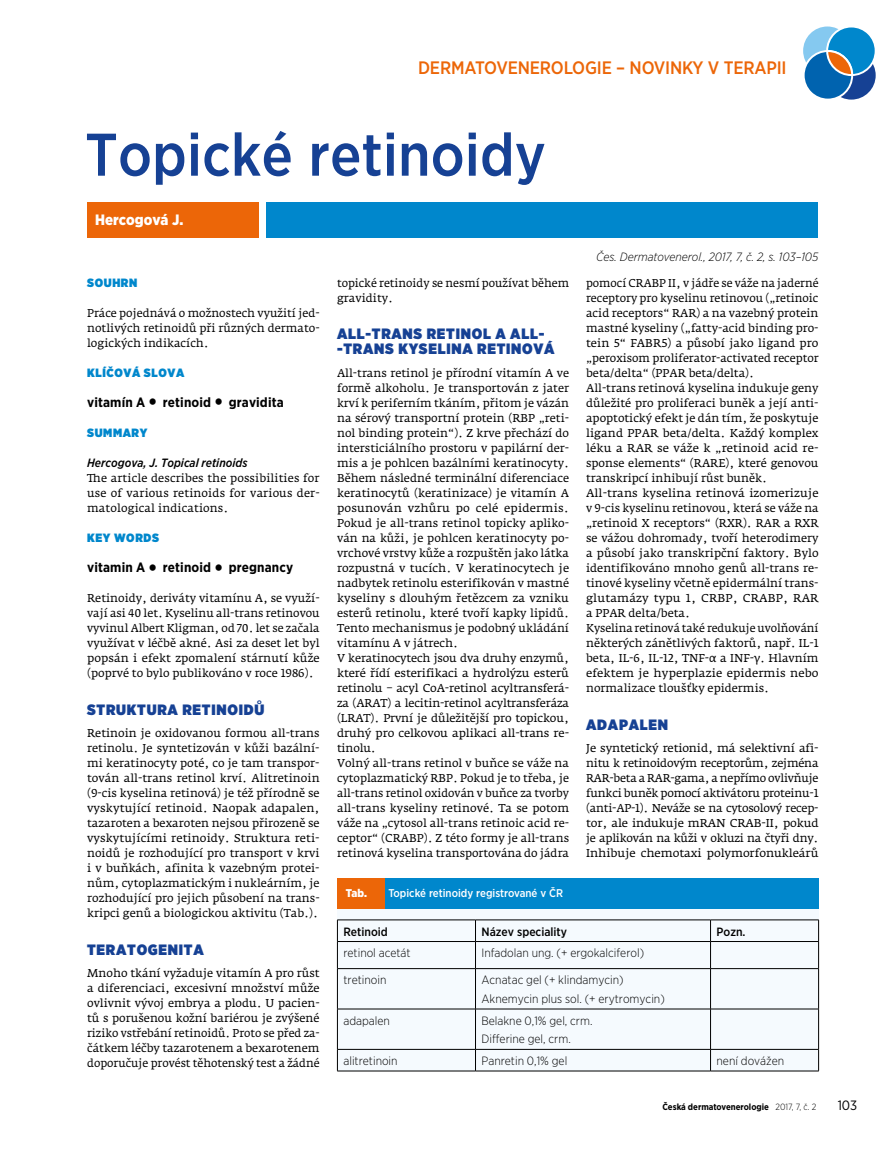
<style>
.page{position:relative;width:893px;height:1149px;background:#fff}
.page>*{position:absolute;margin:0;border:0;box-sizing:border-box;transform-origin:0 0}
.t1{font:500 60px "Gotham Narrow";color:#164194}
.t2{font:500 18px "Gotham Narrow";letter-spacing:-.01em;color:#ec6608}
.t3{font:900 15px/15px "Gotham Narrow";letter-spacing:.05em;color:#164194}
.t4{font:900 15px "Gotham Narrow";color:#fff}
.t5{font:700 13.5px "Gotham Narrow";letter-spacing:.01em;color:#000}
.t6{font:13.5px "Gotham Narrow";color:#000}
.t7{font:300 12px/18.8px "Gotham Narrow";color:#000}
.t8{font:italic 300 12px "Gotham Narrow";color:#000}
.t9{font:900 12px "Gotham Narrow";letter-spacing:.05em;color:#0087cc}
.t10{font:italic 500 12px "Gotham Narrow";color:#000}
.t11{font:500 12px "Gotham Narrow";color:#000}
.t12{font:11.25px/15px "Fedra Serif A Pro";color:#000;text-align:justify}
.t13{font:500 11.25px "Gotham Narrow";color:#fff}
.t14{font:900 11.25px "Gotham Narrow";color:#fff}
.t15{font:700 9px "Gotham Narrow";color:#000}
.s1{font-family:"Helvetica Neue LT Pro";font-weight:800;font-size:18px}
.s2{font-weight:900}
.s3{font-weight:300}
</style>
<div class="page">
<svg style="left:803px;top:26px;width:73px;height:74px"></svg>
<div style="left:266px;top:202px;width:552px;height:35px;background:#0087cc"></div>
<div style="left:88px;top:202px;width:171px;height:35px;background:#ec6608"></div>
<div style="left:337px;top:877px;width:482px;height:42px;background:#f5fafe"></div>
<div style="left:337px;top:877px;width:48px;height:31px;background:#ec6608"></div>
<div style="left:385px;top:877px;width:434px;height:31px;background:#0087cc"></div>
<div style="left:338px;top:920px;width:480px;height:150px;background:#f5fafe"></div>
<hr style="left:337px;top:919px;width:138px;height:1px;background:#000">
<hr style="left:475px;top:919px;width:235px;height:1px;background:#000">
<hr style="left:710px;top:919px;width:109px;height:1px;background:#000">
<hr style="left:337px;top:940px;width:138px;height:1px;background:#000">
<svg style="left:337px;top:919px;width:1px;height:49px"></svg>
<hr style="left:475px;top:940px;width:235px;height:1px;background:#000">
<svg style="left:475px;top:919px;width:1px;height:49px"></svg>
<hr style="left:710px;top:940px;width:109px;height:1px;background:#000">
<svg style="left:710px;top:919px;width:1px;height:49px"></svg>
<svg style="left:818px;top:919px;width:1px;height:49px"></svg>
<hr style="left:337px;top:968px;width:138px;height:1px;background:#000">
<hr style="left:337px;top:968px;width:1px;height:40px;background:#000">
<hr style="left:475px;top:968px;width:235px;height:1px;background:#000">
<hr style="left:475px;top:968px;width:1px;height:40px;background:#000">
<hr style="left:710px;top:968px;width:109px;height:1px;background:#000">
<hr style="left:710px;top:968px;width:1px;height:40px;background:#000">
<hr style="left:818px;top:968px;width:1px;height:40px;background:#000">
<hr style="left:337px;top:1008px;width:138px;height:1px;background:#000">
<hr style="left:337px;top:1008px;width:1px;height:40px;background:#000">
<hr style="left:475px;top:1008px;width:235px;height:1px;background:#000">
<hr style="left:475px;top:1008px;width:1px;height:40px;background:#000">
<hr style="left:710px;top:1008px;width:109px;height:1px;background:#000">
<hr style="left:710px;top:1008px;width:1px;height:40px;background:#000">
<hr style="left:818px;top:1008px;width:1px;height:40px;background:#000">
<hr style="left:337px;top:1048px;width:138px;height:1px;background:#000">
<svg style="left:337px;top:1049px;width:1px;height:21px"></svg>
<hr style="left:337px;top:1070px;width:138px;height:1px;background:#000">
<hr style="left:475px;top:1048px;width:235px;height:1px;background:#000">
<svg style="left:475px;top:1049px;width:1px;height:21px"></svg>
<hr style="left:475px;top:1070px;width:235px;height:1px;background:#000">
<hr style="left:710px;top:1048px;width:109px;height:1px;background:#000">
<svg style="left:710px;top:1049px;width:1px;height:21px"></svg>
<svg style="left:818px;top:1049px;width:1px;height:21px"></svg>
<hr style="left:710px;top:1070px;width:109px;height:1px;background:#000">
<h2 class="t2" style="left:418px;top:56px;width:370px">DERMATOVENEROLOGIE – NOVINKY V TERAPII</h2>
<p class="t1" style="left:85px;top:116px;width:462px">Topické retinoidy</p>
<p class="t4" style="left:95px;top:210px;width:90px">Hercogová J.</p>
<p class="t8" style="left:596px;top:249px;width:224px">Čes. Dermatovenerol., 2017, 7, č. 2, s. 103–105</p>
<p class="t9" style="left:87px;top:274px;width:52px">SOUHRN</p>
<p class="t12" style="left:87px;top:305px;width:234px">Práce pojednává o možnostech využití jed&shy;notlivých retinoidů při různých dermato&shy;logických indikacích.</p>
<p class="t9" style="left:87px;top:364px;width:99px">KLÍČOVÁ SLOVA</p>
<p class="t5" style="left:87px;top:393px;width:198px">vitamín A <span class="s1">•</span> retinoid <span class="s1">•</span> gravidita</p>
<p class="t9" style="left:87px;top:424px;width:62px">SUMMARY</p>
<p class="t10" style="left:87px;top:455px;width:162px">Hercogova, J. Topical retinoids</p>
<p class="t12" style="left:87px;top:470px;width:234px">The article describes the possibilities for use of various retinoids for various der&shy;matological indications.</p>
<p class="t9" style="left:87px;top:529px;width:73px">KEY WORDS</p>
<p class="t5" style="left:87px;top:558px;width:208px">vitamin A <span class="s1">•</span> retinoid <span class="s1">•</span> pregnancy</p>
<p class="t12" style="left:87px;top:590px;width:234px">Retinoidy, deriváty vitamínu A, se využí&shy;vají asi 40 let. Kyselinu all-trans retinovou vyvinul Albert Kligman, od 70. let se začala využívat v léčbě akné. Asi za deset let byl popsán i efekt zpomalení stárnutí kůže (poprvé to bylo publikováno v roce 1986).</p>
<p class="t3" style="left:87px;top:701px;width:179px">STRUKTURA RETINOIDŮ</p>
<p class="t12" style="left:87px;top:725px;width:234px">Retinoin je oxidovanou formou all-trans retinolu. Je syntetizován v kůži bazální&shy;mi keratinocyty poté, co je tam transpor&shy;tován all-trans retinol krví. Alitretinoin (9-cis kyselina retinová) je též přírodně se vyskytující retinoid. Naopak adapalen, tazaroten a bexaroten nejsou přirozeně se vyskytujícími retinoidy. Struktura reti&shy;noidů je rozhodující pro transport v krvi i v buňkách, afinita k vazebným protei&shy;nům, cytoplazmatickým i nukleárním, je rozhodující pro jejich působení na trans&shy;kripci genů a biologickou aktivitu (Tab.).</p>
<p class="t3" style="left:87px;top:941px;width:118px">TERATOGENITA</p>
<p class="t12" style="left:87px;top:965px;width:234px">Mnoho tkání vyžaduje vitamín A pro růst a diferenciaci, excesivní množství může ovlivnit vývoj embrya a plodu. U pacien&shy;tů s porušenou kožní bariérou je zvýšené riziko vstřebání retinoidů. Proto se před za&shy;čátkem léčby tazarotenem a bexarotenem doporučuje provést těhotenský test a žádné</p>
<p class="t12" style="left:337px;top:275px;width:234px">topické retinoidy se nesmí používat během gravidity.</p>
<p class="t3" style="left:337px;top:326px;width:219px">ALL-TRANS RETINOL A ALL--TRANS KYSELINA RETINOVÁ</p>
<p class="t12" style="left:337px;top:365px;width:234px;text-align:left">All-trans retinol je přírodní vitamín A ve formě alkoholu. Je transportován z jater krví k periferním tkáním, přitom je vázán na sérový transportní protein (RBP „reti&shy;nol binding protein“). Z krve přechází do intersticiálního prostoru v papilární der&shy;mis a je pohlcen bazálními keratinocyty.<br>Během následné terminální diferenciace keratinocytů (keratinizace) je vitamín A posunován vzhůru po celé epidermis.<br>Pokud je all-trans retinol topicky apliko&shy;ván na kůži, je pohlcen keratinocyty po&shy;vrchové vrstvy kůže a rozpuštěn jako látka rozpustná v tucích. V keratinocytech je nadbytek retinolu esterifikován v mastné kyseliny s dlouhým řetězcem za vzniku esterů retinolu, které tvoří kapky lipidů.<br>Tento mechanismus je podobný ukládání vitamínu A v játrech.<br>V keratinocytech jsou dva druhy enzymů, které řídí esterifikaci a hydrolýzu esterů retinolu – acyl CoA-retinol acyltransferá&shy;za (ARAT) a lecitin-retinol acyltransferáza (LRAT). První je důležitější pro topickou, druhý pro celkovou aplikaci all-trans re&shy;tinolu.<br>Volný all-trans retinol v buňce se váže na cytoplazmatický RBP. Pokud je to třeba, je all-trans retinol oxidován v buňce za tvorby all-trans kyseliny retinové. Ta se potom váže na „cytosol all-trans retinoic acid re&shy;ceptor“ (CRABP). Z této formy je all-trans retinová kyselina transportována do jádra</p>
<p class="t12" style="left:586px;top:275px;width:234px;text-align:left">pomocí CRABP II, v jádře se váže na jaderné receptory pro kyselinu retinovou („retinoic acid receptors“ RAR) a na vazebný protein mastné kyseliny („fatty-acid binding pro&shy;tein 5“ FABR5) a působí jako ligand pro „peroxisom proliferator-activated receptor beta/delta“ (PPAR beta/delta).<br>All-trans retinová kyselina indukuje geny důležité pro proliferaci buněk a její anti&shy;apoptotický efekt je dán tím, že poskytuje ligand PPAR beta/delta. Každý komplex léku a RAR se váže k „retinoid acid re&shy;sponse elements“ (RARE), které genovou transkripcí inhibují růst buněk.<br>All-trans kyselina retinová izomerizuje v 9-cis kyselinu retinovou, která se váže na „retinoid X receptors“ (RXR). RAR a RXR se vážou dohromady, tvoří heterodimery a působí jako transkripční faktory. Bylo identifikováno mnoho genů all-trans re&shy;tinové kyseliny včetně epidermální trans&shy;glutamázy typu 1, CRBP, CRABP, RAR a PPAR delta/beta.<br>Kyselina retinová také redukuje uvolňování některých zánětlivých faktorů, např. IL-1 beta, IL-6, IL-12, TNF-α a INF-γ. Hlavním efektem je hyperplazie epidermis nebo normalizace tloušťky epidermis.</p>
<p class="t3" style="left:586px;top:716px;width:83px">ADAPALEN</p>
<p class="t12" style="left:586px;top:740px;width:234px">Je syntetický retionid, má selektivní afi&shy;nitu k retinoidovým receptorům, zejména RAR-beta a RAR-gama, a nepřímo ovlivňuje funkci buněk pomocí aktivátoru proteinu-1 (anti-AP-1). Neváže se na cytosolový recep&shy;tor, ale indukuje mRAN CRAB-II, pokud je aplikován na kůži v okluzi na čtyři dny.<br>Inhibuje chemotaxi polymorfonukleárů</p>
<p class="t13" style="left:347px;top:885px;width:217px"><span class="s2">Tab. 2</span> Topické retinoidy registrované v ČR</p>
<p class="t13" style="left:412px;top:885px;width:285px">Doporučený léčebný postup u malobuněčného karcinomu</p>
<p class="t14" style="left:346px;top:885px;width:23px">Tab.</p>
<p class="t11" style="left:343px;top:923px;width:46px">Retinoid</p>
<p class="t11" style="left:481px;top:923px;width:87px">Název speciality</p>
<p class="t11" style="left:716px;top:923px;width:31px">Pozn.</p>
<p class="t7" style="left:343px;top:942px;width:69px">retinol acetát</p>
<p class="t7" style="left:481px;top:942px;width:164px">Infadolan ung. (+ ergokalciferol)</p>
<p class="t7" style="left:343px;top:970px;width:45px">tretinoin</p>
<p class="t7" style="left:481px;top:970px;width:185px">Acnatac gel (+ klindamycin)<br>Aknemycin plus sol. (+ erytromycin)</p>
<p class="t7" style="left:343px;top:1010px;width:48px">adapalen</p>
<p class="t7" style="left:481px;top:1010px;width:113px">Belakne 0,1% gel, crm.<br>Differine gel, crm.</p>
<p class="t7" style="left:343px;top:1050px;width:56px">alitretinoin</p>
<p class="t7" style="left:481px;top:1050px;width:87px">Panretin 0,1% gel</p>
<p class="t7" style="left:716px;top:1050px;width:69px">není dovážen</p>
<p class="t15" style="left:662px;top:1100px;width:155px">Česká dermatovenerologie <span class="s3">2017, 7, č. 2</span></p>
<p class="t6" style="left:838px;top:1096px;width:21px">103</p>
</div>
